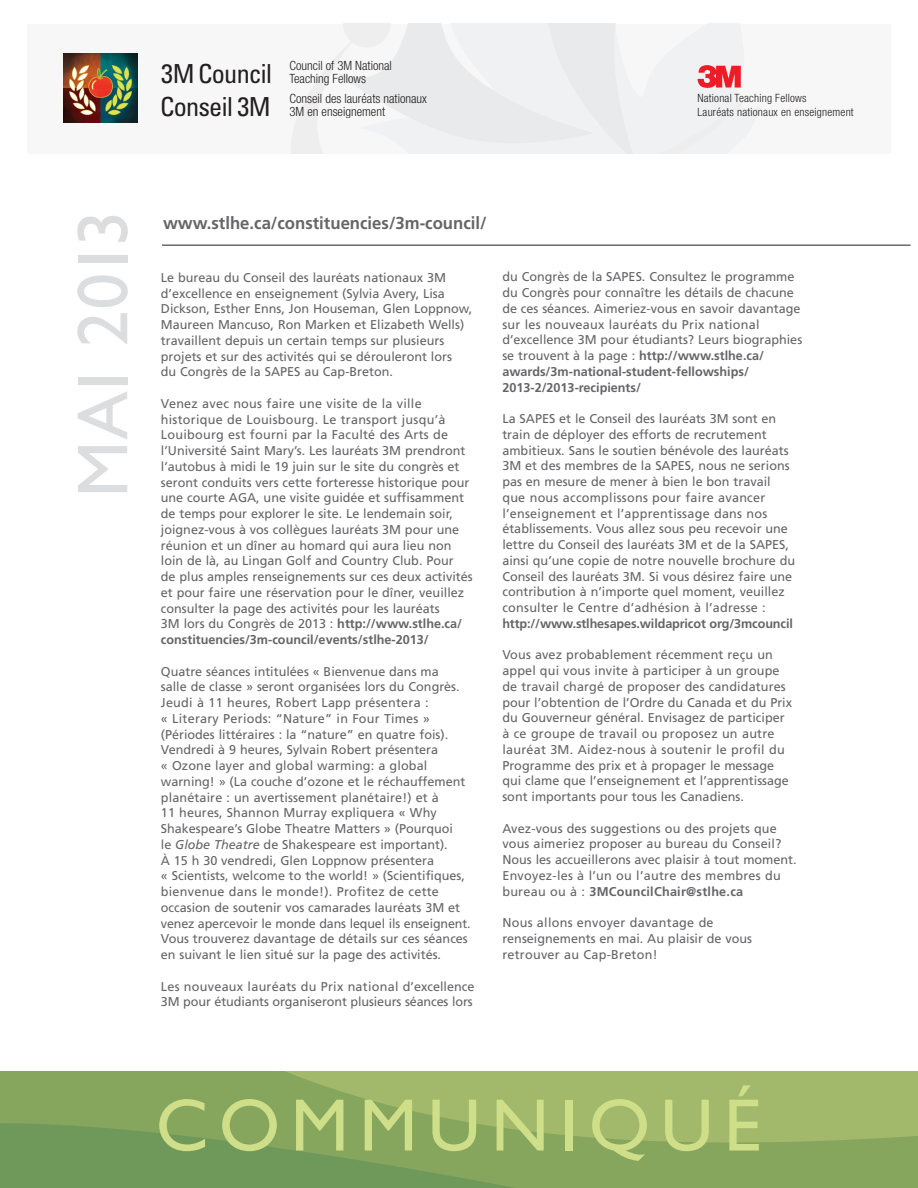
<style>
.page{position:relative;width:918px;height:1188px;background:#fff}
.page>*{position:absolute;margin:0;border:0;box-sizing:border-box;transform-origin:0 0}
.t1{font:74.55px "Gill Sans";letter-spacing:.14em;color:#cede89}
.t2{font:72.3px "Gill Sans";letter-spacing:.02em;color:#dcdddf}
.t3{font:condensed 26.25px "Univers";letter-spacing:-.03em;color:#231f20}
.t4{font:700 17.25px "Frutiger";color:#656568}
.t5{font:12.75px/15.8px "Frutiger";color:#656568}
.t6{font:12.75px "Frutiger";letter-spacing:.02em;color:#656568}
.t7{font:700 12.75px "Frutiger";color:#656568}
.t8{font:300 condensed 12.75px/12.8px "Helvetica Neue";color:#231f20}
.t9{font:300 condensed 11.4px "Helvetica Neue";letter-spacing:.02em;color:#231f20}
.s1{font-size:26.7px}
.s2{font-weight:700}
.s3{font-style:italic}
</style>
<div class="page">
<div style="left:0;top:1071px;width:119px;height:33px;background:#86a55d"></div>
<svg style="left:0;top:1104px;width:918px;height:84px;background:#7c9f5c"></svg>
<svg style="left:119px;top:1071px;width:799px;height:72px;background:#96b165"></svg>
<hr style="left:162px;top:245px;width:749px;height:1px;background:#231f20">
<div style="left:27px;top:24px;width:864px;height:129px;background:#f7f7f8"></div>
<svg style="left:339px;top:24px;width:402px;height:129px"></svg>
<img style="left:63px;top:54px;width:75px;height:69px">
<p class="t8" style="left:290px;top:59px;width:104px">Council of 3M National</p>
<p class="t8" style="left:290px;top:72px;width:78px">Teaching Fellows</p>
<p class="t3" style="left:161px;top:57px;width:112px"><span class="s1">3</span>M Council</p>
<p class="t3" style="left:160px;top:90px;width:112px">Conseil <span class="s1">3</span>M</p>
<p class="t8" style="left:290px;top:92px;width:139px">Conseil des lauréats nationaux<br>3M en enseignement</p>
<p class="t9" style="left:698px;top:92px;width:111px">National Teaching Fellows</p>
<p class="t9" style="left:698px;top:105px;width:158px">Lauréats nationaux en enseignement</p>
<p class="t2" style="left:61px;top:497px;width:289px;rotate:-90deg">MAI 2013</p>
<p class="t4" style="left:163px;top:213px;width:325px">www.stlhe.ca/constituencies/3m-council/</p>
<p class="t5" style="left:161px;top:270px;width:313px">Le bureau du Conseil des lauréats nationaux 3M d’excellence en enseignement (Sylvia Avery, Lisa Dickson, Esther Enns, Jon Houseman, Glen Loppnow, Maureen Mancuso, Ron Marken et Elizabeth Wells) travaillent depuis un certain temps sur plusieurs</p>
<p class="t5" style="left:161px;top:348px;width:293px">projets et sur des activités qui se dérouleront lors</p>
<p class="t5" style="left:161px;top:364px;width:234px">du Congrès de la SAPES au Cap-Breton.</p>
<p class="t6" style="left:161px;top:396px;width:262px">Venez avec nous faire une visite de la ville</p>
<p class="t5" style="left:161px;top:411px;width:310px">historique de Louisbourg. Le transport jusqu’à Louibourg est fourni par la Faculté des Arts de l’Université Saint Mary’s. Les lauréats 3M prendront l’autobus à midi le 19 juin sur le site du congrès et seront conduits vers cette forteresse historique pour une courte AGA, une visite guidée et suffisamment</p>
<p class="t5" style="left:161px;top:506px;width:300px">de temps pour explorer le site. Le lendemain soir, joignez-vous à vos collègues lauréats 3M pour une réunion et un dîner au homard qui aura lieu non</p>
<p class="t5" style="left:161px;top:553px;width:294px">loin de là, au Lingan Golf and Country Club. Pour</p>
<p class="t5" style="left:161px;top:569px;width:313px">de plus amples renseignements sur ces deux activités et pour faire une réservation pour le dîner, veuillez</p>
<p class="t5" style="left:161px;top:600px;width:303px">consulter la page des activités pour les lauréats<br>3M lors du Congrès de 2013 : <span class="s2">http://www.stlhe.ca/ constituencies/3m-council/events/stlhe-2013/</span></p>
<p class="t5" style="left:161px;top:663px;width:279px">Quatre séances intitulées « Bienvenue dans ma</p>
<p class="t5" style="left:161px;top:679px;width:300px">salle de classe » seront organisées lors du Congrès.<br>Jeudi à 11 heures, Robert Lapp présentera :</p>
<p class="t6" style="left:161px;top:711px;width:270px">« Literary Periods: “Nature” in Four Times »</p>
<p class="t5" style="left:161px;top:726px;width:289px">(Périodes littéraires : la “nature” en quatre fois).<br>Vendredi à 9 heures, Sylvain Robert présentera</p>
<p class="t5" style="left:161px;top:758px;width:268px">« Ozone layer and global warming: a global</p>
<p class="t5" style="left:161px;top:774px;width:306px">warning! » (La couche d’ozone et le réchauffement</p>
<p class="t5" style="left:161px;top:789px;width:294px">planétaire : un avertissement planétaire!) et à<br>11 heures, Shannon Murray expliquera « Why<br>Shakespeare’s Globe Theatre Matters » (Pourquoi</p>
<p class="t5" style="left:161px;top:837px;width:288px">le <span class="s3">Globe Theatre</span> de Shakespeare est important).</p>
<p class="t5" style="left:161px;top:852px;width:275px">À 15 h 30 vendredi, Glen Loppnow présentera</p>
<p class="t5" style="left:161px;top:868px;width:306px">« Scientists, welcome to the world! » (Scientifiques, bienvenue dans le monde!). Profitez de cette</p>
<p class="t5" style="left:161px;top:900px;width:311px">occasion de soutenir vos camarades lauréats 3M et venez apercevoir le monde dans lequel ils enseignent.</p>
<p class="t5" style="left:161px;top:931px;width:308px">Vous trouverez davantage de détails sur ces séances</p>
<p class="t5" style="left:161px;top:947px;width:282px">en suivant le lien situé sur la page des activités.</p>
<p class="t5" style="left:161px;top:978px;width:315px">Les nouveaux lauréats du Prix national d’excellence<br>3M pour étudiants organiseront plusieurs séances lors</p>
<p class="t5" style="left:502px;top:269px;width:300px">du Congrès de la SAPES. Consultez le programme du Congrès pour connaître les détails de chacune de ces séances. Aimeriez-vous en savoir davantage</p>
<p class="t5" style="left:502px;top:316px;width:301px">sur les nouveaux lauréats du Prix national d’excellence 3M pour étudiants? Leurs biographies se trouvent à la page : <span class="s2">http://www.stlhe.ca/</span></p>
<p class="t7" style="left:502px;top:364px;width:248px">awards/3m-national-student-fellowships/</p>
<p class="t7" style="left:502px;top:380px;width:140px">2013-2/2013-recipients/</p>
<p class="t5" style="left:502px;top:411px;width:275px">La SAPES et le Conseil des lauréats 3M sont en train de déployer des efforts de recrutement</p>
<p class="t5" style="left:502px;top:442px;width:288px">ambitieux. Sans le soutien bénévole des lauréats</p>
<p class="t5" style="left:502px;top:458px;width:294px">3M et des membres de la SAPES, nous ne serions pas en mesure de mener à bien le bon travail que nous accomplissons pour faire avancer l’enseignement et l’apprentissage dans nos établissements. Vous allez sous peu recevoir une lettre du Conseil des lauréats 3M et de la SAPES, ainsi qu’une copie de notre nouvelle brochure du Conseil des lauréats 3M. Si vous désirez faire une contribution à n’importe quel moment, veuillez consulter le Centre d’adhésion à l’adresse :</p>
<p class="t7" style="left:502px;top:616px;width:292px">http://www.stlhesapes.wildapricot org/3mcouncil</p>
<p class="t5" style="left:502px;top:647px;width:291px">Vous avez probablement récemment reçu un appel qui vous invite à participer à un groupe de travail chargé de proposer des candidatures pour l’obtention de l’Ordre du Canada et du Prix du Gouverneur général. Envisagez de participer à ce groupe de travail ou proposez un autre lauréat 3M. Aidez-nous à soutenir le profil du Programme des prix et à propager le message</p>
<p class="t5" style="left:502px;top:773px;width:288px">qui clame que l’enseignement et l’apprentissage sont importants pour tous les Canadiens.</p>
<p class="t5" style="left:502px;top:820px;width:276px">Avez-vous des suggestions ou des projets que</p>
<p class="t5" style="left:502px;top:836px;width:296px">vous aimeriez proposer au bureau du Conseil?<br>Nous les accueillerons avec plaisir à tout moment.<br>Envoyez-les à l’un ou l’autre des membres du bureau ou à : <span class="s2">3MCouncilChair@stlhe.ca</span></p>
<p class="t6" style="left:502px;top:915px;width:213px">Nous allons envoyer davantage de</p>
<p class="t5" style="left:502px;top:931px;width:251px">renseignements en mai. Au plaisir de vous</p>
<p class="t6" style="left:502px;top:947px;width:157px">retrouver au Cap-Breton!</p>
<p class="t1" style="left:156px;top:1083px;width:607px">COMMUNIQUÉ</p>
</div>
